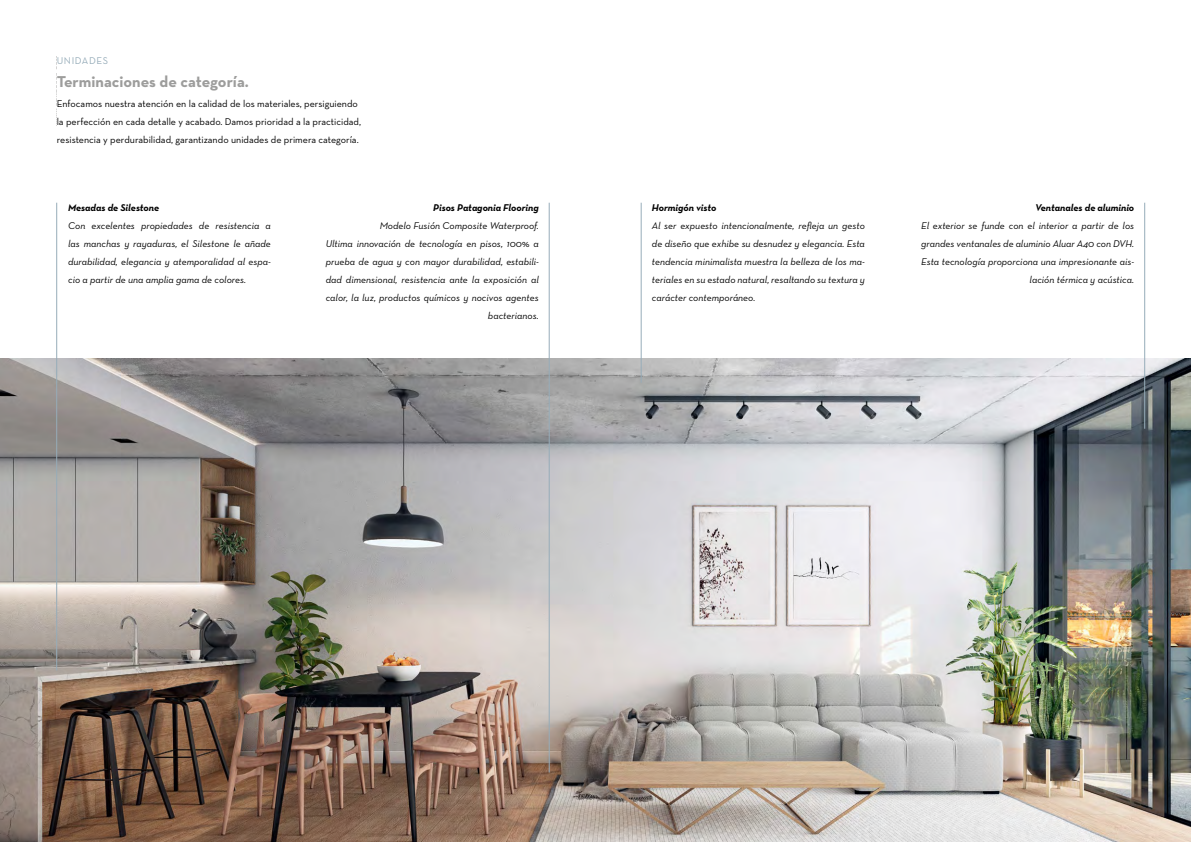
<style>
.page{position:relative;width:1191px;height:842px;background:#fff}
.page>*{position:absolute;margin:0;border:0;box-sizing:border-box;transform-origin:0 0}
.t1{font:700 16px "Neutra Text";color:#9d9d9c}
.t2{font:italic 10px/18px "Neutra Text";color:#000;text-align:right}
.t3{font:10px/18px "Neutra Text";color:#000}
.t4{font:italic 700 10px "Neutra Text";color:#000}
.t5{font:10px "Neutra Text";letter-spacing:.06em;color:#96acb9}
</style>
<div class="page">
<img style="left:0;top:358px;width:1191px;height:484px">
<hr style="left:1144px;top:203px;width:1px;height:226px;background:#96acb9">
<hr style="left:640px;top:203px;width:1px;height:180px;background:#96acb9">
<hr style="left:56px;top:203px;width:1px;height:467px;background:#96acb9">
<hr style="left:549px;top:203px;width:1px;height:569px;background:#96acb9">
<p class="t5" style="left:57px;top:54px;width:53px">UNIDADES</p>
<h1 class="t1" style="left:57px;top:72px;width:194px">Terminaciones de categoría.</h1>
<p class="t3" style="left:57px;top:95px;width:306px">Enfocamos nuestra atención en la calidad de los materiales, persiguiendo la perfección en cada detalle y acabado. Damos prioridad a la practicidad, resistencia y perdurabilidad, garantizando unidades de primera categoría.</p>
<p class="t4" style="left:68px;top:201px;width:93px">Mesadas de Silestone</p>
<p class="t2" style="left:68px;top:216px;width:204px;text-align:justify">Con excelentes propiedades de resistencia a las manchas y rayaduras, el Silestone le añade durabilidad, elegancia y atemporalidad al espa&shy;cio a partir de una amplia gama de colores.</p>
<p class="t4" style="left:433px;top:201px;width:107px">Pisos Patagonia Flooring</p>
<p class="t2" style="left:326px;top:216px;width:214px">Modelo Fusión Composite Waterproof.<br>Ultima innovación de tecnología en pisos, 100% a prueba de agua y con mayor durabilidad, estabili&shy;dad dimensional, resistencia ante la exposición al calor, la luz, productos químicos y nocivos agentes bacterianos.</p>
<p class="t4" style="left:652px;top:201px;width:66px">Hormigón visto</p>
<p class="t2" style="left:652px;top:216px;width:214px;text-align:justify">Al ser expuesto intencionalmente, refleja un gesto de diseño que exhibe su desnudez y elegancia. Esta tendencia minimalista muestra la belleza de los ma&shy;teriales en su estado natural, resaltando su textura y carácter contemporáneo.</p>
<p class="t4" style="left:1035px;top:201px;width:101px">Ventanales de aluminio</p>
<p class="t2" style="left:921px;top:216px;width:214px">El exterior se funde con el interior a partir de los grandes ventanales de aluminio Aluar A40 con DVH.<br>Esta tecnología proporciona una impresionante ais&shy;lación térmica y acústica.</p>
</div>
